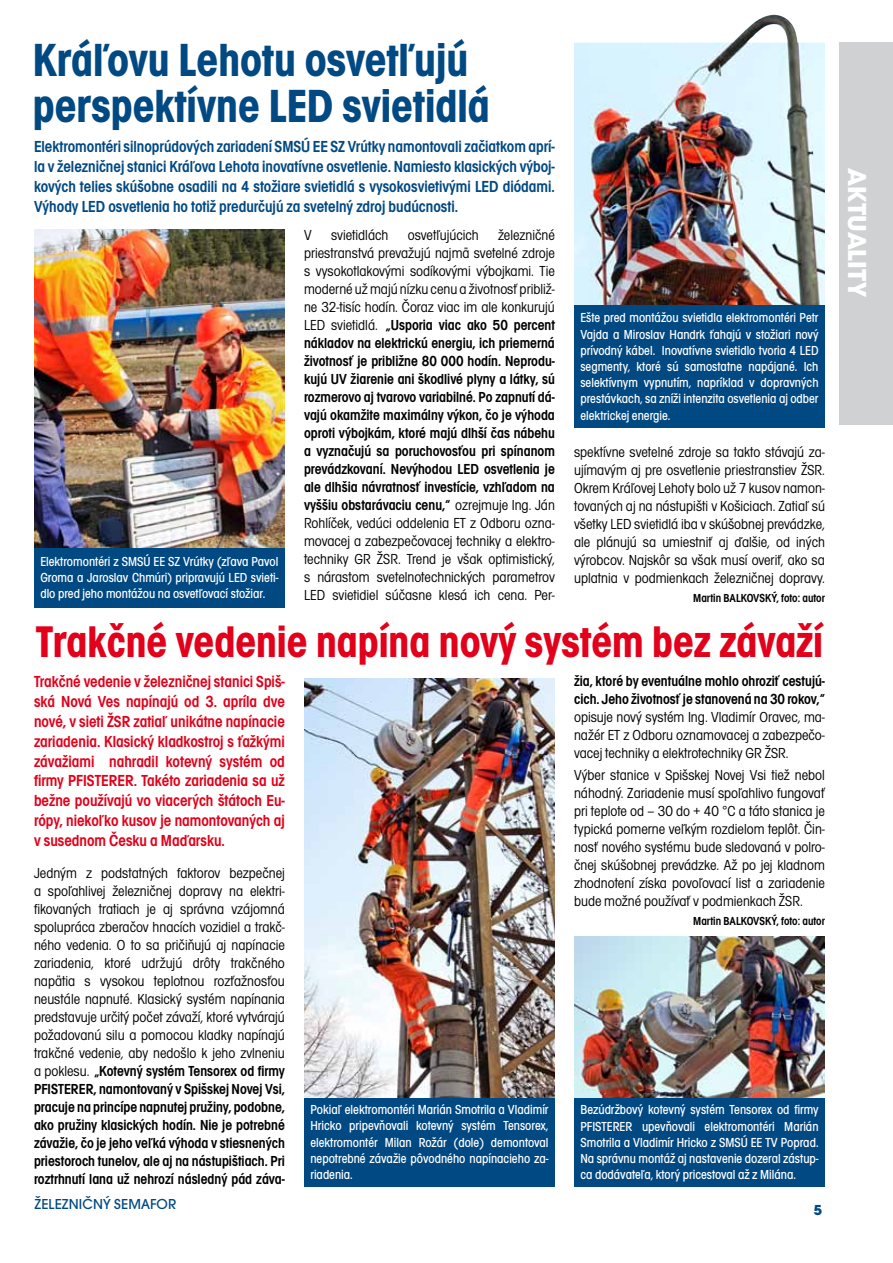
<style>
.page{position:relative;width:893px;height:1263px;background:#fff}
.page>*{position:absolute;margin:0;border:0;box-sizing:border-box;transform-origin:0 0}
.t1{font:48px/46.5px "Avant Gar Got Itc TOT Bol Con";color:#004983}
.t2{font:45.75px "Avant Gar Got Itc TOT Bol Con";color:#e2001a}
.t3{font:700 27px "Avant Gar Got Itc TOT";color:#fff}
.t4{font:16.5px/19.8px "Avant Gar Got Itc TOT Dem Con";color:#e2001a;text-align:justify}
.t5{font:16.5px/19.8px "Avant Gar Got Itc TOT Dem Con";color:#004983;text-align:justify}
.t6{font:15px/18px "Avant Gar Got Itc TOT Boo Con";color:#000;text-align:justify}
.t7{font:15px/18px "Avant Gar Got Itc TOT Dem Con";color:#000;text-align:justify}
.t8{font:500 15px "Avant Garde Got Itc TOT";letter-spacing:.005em;color:#004983}
.t9{font:700 15px "Avant Gar Got Itc TOT";color:#004983}
.t10{font:13.5px/16.2px "Avant Gar Got Itc TOT Med Con";color:#fff;text-align:justify}
.t11{font:12px "Avant Gar Got Itc TOT Dem Con";color:#000}
.s1{font-family:"Avant Gar Got Itc TOT Boo Con"}
</style>
<div class="page">
<div style="left:839px;top:43px;width:54px;height:382px;background:#d0d1d2"></div>
<img style="left:574px;top:936px;width:251px;height:162px">
<div style="left:574px;top:1098px;width:251px;height:88px;background:#004983"></div>
<img style="left:574px;top:15px;width:251px;height:290px">
<img style="left:34px;top:230px;width:251px;height:318px">
<div style="left:34px;top:548px;width:251px;height:59px;background:#004983"></div>
<div style="left:574px;top:305px;width:251px;height:123px;background:#004983"></div>
<img style="left:304px;top:678px;width:251px;height:420px">
<div style="left:304px;top:1098px;width:251px;height:88px;background:#004983"></div>
<h1 class="t1" style="left:33px;top:36px;width:458px">Kráľovu Lehotu osvetľujú perspektívne LED svietidlá</h1>
<p class="t5" style="left:34px;top:137px;width:522px">Elektromontéri silnoprúdových zariadení SMSÚ EE SZ Vrútky namontovali začiatkom aprí&shy;la v železničnej stanici Kráľova Lehota inovatívne osvetlenie. Namiesto klasických výboj&shy;kových telies skúšobne osadili na 4 stožiare svietidlá s vysokosvietivými LED diódami.<br>Výhody LED osvetlenia ho totiž predurčujú za svetelný zdroj budúcnosti.</p>
<p class="t10" style="left:40px;top:553px;width:240px">Elektromontéri z SMSÚ EE SZ Vrútky (zľava Pavol Groma a Jaroslav Chmúri) pripravujú LED svieti&shy;dlo pred jeho montážou na osvetľovací stožiar.</p>
<p class="t6" style="left:304px;top:227px;width:252px;text-indent:194px">železničné priestranstvá prevažujú najmä svetelné zdroje s vysokotlakovými sodíkovými výbojkami. Tie moderné už majú nízku cenu a životnosť približ&shy;ne 32-tisíc hodín. Čoraz viac im ale konkurujú</p>
<p class="t7" style="left:304px;top:316px;width:252px"><span class="s1">LED svietidlá.</span> „Usporia viac ako 50 percent nákladov na elektrickú energiu, ich priemerná životnosť je približne 80 000 hodín. Neprodu&shy;kujú UV žiarenie ani škodlivé plyny a látky, sú rozmerovo aj tvarovo variabilné. Po zapnutí dá&shy;vajú okamžite maximálny výkon, čo je výhoda oproti výbojkám, ktoré majú dlhší čas nábehu a vyznačujú sa poruchovosťou pri spínanom prevádzkovaní. Nevýhodou LED osvetlenia je ale dlhšia návratnosť investície, vzhľadom na vyššiu obstarávaciu cenu,“ <span class="s1">ozrejmuje Ing. Ján</span></p>
<p class="t6" style="left:304px;top:515px;width:252px">Rohlíček, vedúci oddelenia ET z Odboru ozna&shy;movacej a zabezpečovacej techniky a elektro&shy;techniky GR ŽSR. Trend je však optimistický, s nárastom svetelnotechnických parametrov LED svietidiel súčasne klesá ich cena. Per-</p>
<p class="t6" style="left:304px;top:227px;width:9px">V</p>
<p class="t6" style="left:331px;top:227px;width:59px">svietidlách</p>
<p class="t6" style="left:408px;top:227px;width:73px">osvetľujúcich</p>
<p class="t10" style="left:580px;top:310px;width:240px">Ešte pred montážou svietidla elektromontéri Petr Vajda a Miroslav Handrk ťahajú v stožiari nový prívodný kábel. Inovatívne svietidlo tvoria 4 LED segmenty, ktoré sú samostatne napájané. Ich selektívnym vypnutím, napríklad v dopravných prestávkach, sa zníži intenzita osvetlenia aj odber elektrickej energie.</p>
<p class="t6" style="left:574px;top:443px;width:252px">spektívne svetelné zdroje sa takto stávajú za&shy;ujímavým aj pre osvetlenie priestranstiev ŽSR.<br>Okrem Kráľovej Lehoty bolo už 7 kusov namon&shy;tovaných aj na nástupišti v Košiciach. Zatiaľ sú všetky LED svietidlá iba v skúšobnej prevádzke, ale plánujú sa umiestniť aj ďalšie, od iných výrobcov. Najskôr sa však musí overiť, ako sa uplatnia v podmienkach železničnej dopravy.</p>
<p class="t11" style="left:693px;top:591px;width:133px">Martin BALKOVSKÝ, foto: autor</p>
<h2 class="t2" style="left:36px;top:614px;width:788px">Trakčné vedenie napína nový systém bez závaží</h2>
<p class="t4" style="left:34px;top:672px;width:252px">Trakčné vedenie v železničnej stanici Spiš&shy;ská Nová Ves napínajú od 3. apríla dve nové, v sieti ŽSR zatiaľ unikátne napínacie zariadenia. Klasický kladkostroj s ťažkými závažiami nahradil kotevný systém od firmy PFISTERER. Takéto zariadenia sa už bežne používajú vo viacerých štátoch Eu&shy;rópy, niekoľko kusov je namontovaných aj v susednom Česku a Maďarsku.</p>
<p class="t6" style="left:34px;top:864px;width:252px">Jedným z podstatných faktorov bezpečnej a spoľahlivej železničnej dopravy na elektri&shy;fikovaných tratiach je aj správna vzájomná spolupráca zberačov hnacích vozidiel a trakč&shy;ného vedenia. O to sa pričiňujú aj napínacie zariadenia, ktoré udržujú drôty trakčného napätia s vysokou teplotnou rozťažnosťou neustále napnuté. Klasický systém napínania predstavuje určitý počet závaží, ktoré vytvárajú požadovanú silu a pomocou kladky napínajú trakčné vedenie, aby nedošlo k jeho zvlneniu</p>
<p class="t7" style="left:34px;top:1062px;width:252px"><span class="s1">a poklesu.</span> „Kotevný systém Tensorex od firmy PFISTERER, namontovaný v Spišskej Novej Vsi, pracuje na princípe napnutej pružiny, podobne, ako pružiny klasických hodín. Nie je potrebné závažie, čo je jeho veľká výhoda v stiesnených priestoroch tunelov, ale aj na nástupištiach. Pri roztrhnutí lana už nehrozí následný pád záva-</p>
<p class="t8" style="left:35px;top:1196px;width:143px">ŽELEZNIČNÝ SEMAFOR</p>
<p class="t7" style="left:574px;top:672px;width:252px">žia, ktoré by eventuálne mohlo ohroziť cestujú&shy;cich. Jeho životnosť je stanovená na 30 rokov,“</p>
<p class="t6" style="left:574px;top:708px;width:252px">opisuje nový systém Ing. Vladimír Oravec, ma&shy;nažér ET z Odboru oznamovacej a zabezpečo&shy;vacej techniky a elektrotechniky GR ŽSR.</p>
<p class="t6" style="left:574px;top:766px;width:252px">Výber stanice v Spišskej Novej Vsi tiež nebol náhodný. Zariadenie musí spoľahlivo fungovať pri teplote od – 30 do + 40 °C a táto stanica je typická pomerne veľkým rozdielom teplôt. Čin&shy;nosť nového systému bude sledovaná v polro&shy;čnej skúšobnej prevádzke. Až po jej kladnom zhodnotení získa povoľovací list a zariadenie bude možné používať v podmienkach ŽSR.</p>
<p class="t11" style="left:693px;top:914px;width:133px">Martin BALKOVSKÝ, foto: autor</p>
<p class="t10" style="left:310px;top:1102px;width:240px">Pokiaľ elektromontéri Marián Smotrila a Vladimír Hricko pripevňovali kotevný systém Tensorex, elektromontér Milan Rožár (dole) demontoval nepotrebné závažie pôvodného napínacieho za&shy;riadenia.</p>
<p class="t10" style="left:580px;top:1102px;width:240px">Bezúdržbový kotevný systém Tensorex od firmy PFISTERER upevňovali elektromontéri Marián Smotrila a Vladimír Hricko z SMSÚ EE TV Poprad.<br>Na správnu montáž aj nastavenie dozeral zástup&shy;ca dodávateľa, ktorý pricestoval až z Milána.</p>
<p class="t9" style="left:814px;top:1201px;width:10px">5</p>
<h3 class="t3" style="left:874px;top:168px;width:130px;rotate:90deg">AKTUALITY</h3>
</div>
